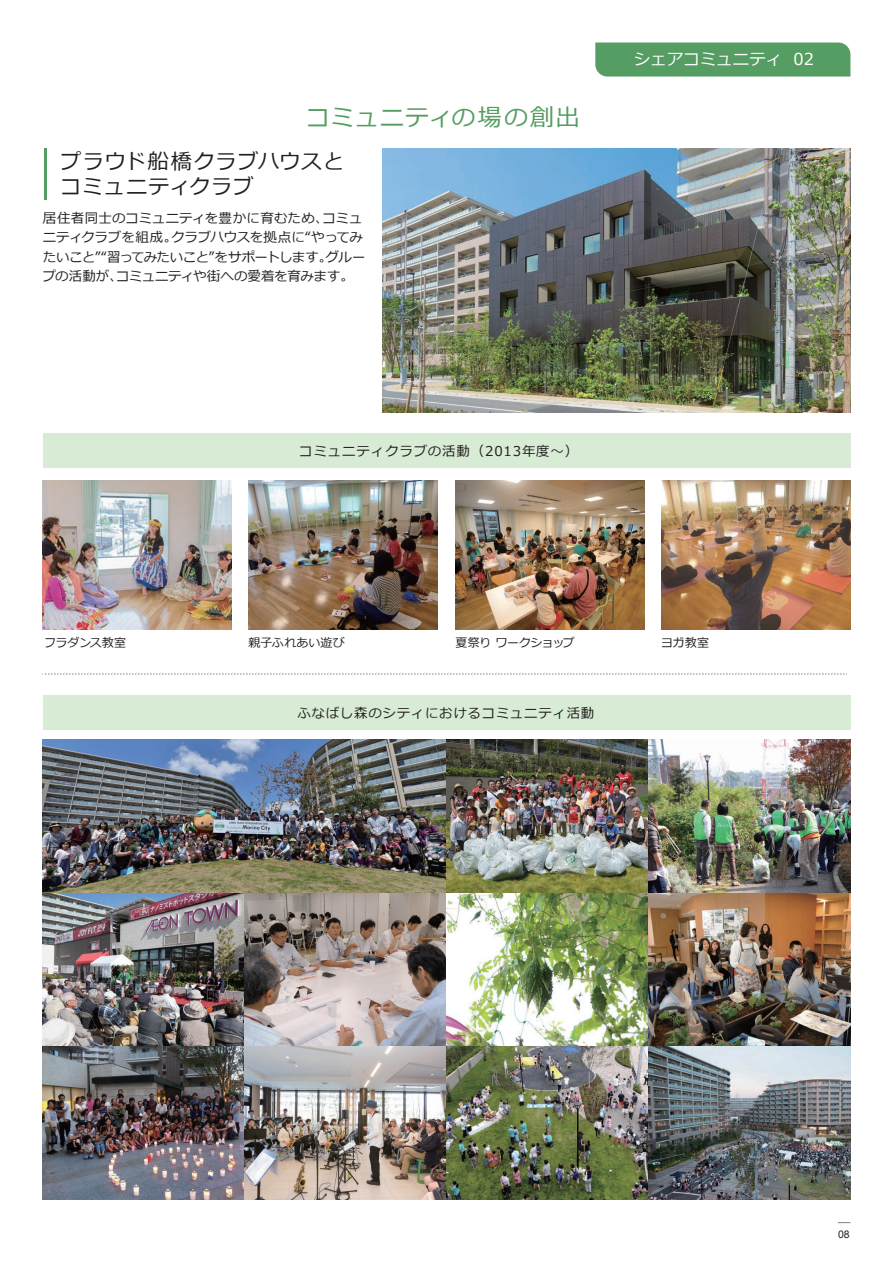
<style>
.page{position:relative;width:893px;height:1263px;background:#fff}
.page>*{position:absolute;margin:0;border:0;box-sizing:border-box;transform-origin:0 0}
.t1{font:24px "Meiryo";letter-spacing:.045em;color:#559d62}
.t2{font:21px/25.5px "Meiryo";letter-spacing:.04em;color:#231f20}
.t3{font:16.5px "Meiryo";color:#fff}
.t4{font:13.5px/19.5px "Meiryo";letter-spacing:-.015em;color:#231f20}
.t5{font:13.5px "Meiryo";letter-spacing:.06em;color:#231f20}
.t6{font:13.5px "Meiryo";letter-spacing:.05em;color:#231f20}
.t7{font:12px "Meiryo";letter-spacing:-.015em;color:#231f20}
.t8{font:12px "Meiryo";letter-spacing:-.035em;color:#231f20}
.t9{font:10.5px "Arial";color:#231f20}
</style>
<div class="page">
<div style="left:43px;top:434px;width:807px;height:34px;background:#d8ebd4"></div>
<img style="left:43px;top:480px;width:189px;height:149px">
<img style="left:661px;top:480px;width:189px;height:149px">
<img style="left:249px;top:480px;width:189px;height:149px">
<img style="left:455px;top:480px;width:189px;height:149px">
<div style="left:595px;top:43px;width:255px;height:34px;background:#559d62"></div>
<svg style="left:43px;top:674px;width:804px;height:1px"></svg>
<img style="left:383px;top:149px;width:467px;height:263px">
<svg style="left:838px;top:1222px;width:12px;height:1px"></svg>
<hr style="left:44px;top:148px;width:2px;height:51px;background:#559d62">
<div style="left:43px;top:695px;width:807px;height:34px;background:#d8ebd4"></div>
<img style="left:43px;top:740px;width:807px;height:459px">
<h1 class="t1" style="left:306px;top:103px;width:275px">コミュニティの場の創出</h1>
<h2 class="t2" style="left:60px;top:149px;width:285px">プラウド船橋クラブハウスとコミュニティクラブ</h2>
<p class="t4" style="left:43px;top:208px;width:324px">居住者同士のコミュニティを豊かに育むため、コミュニティクラブを組成。クラブハウスを拠点に“やってみたいこと”“習ってみたいこと”をサポートします。グループの活動が、コミュニティや街への愛着を育みます。</p>
<p class="t3" style="left:634px;top:50px;width:182px">シェアコミュニティ 02</p>
<p class="t5" style="left:299px;top:443px;width:295px">コミュニティクラブの活動（2013年度～）　</p>
<p class="t7" style="left:44px;top:636px;width:83px">フラダンス教室</p>
<p class="t7" style="left:248px;top:636px;width:98px">親子ふれあい遊び</p>
<p class="t8" style="left:456px;top:636px;width:121px">夏祭り ワークショップ</p>
<p class="t7" style="left:661px;top:636px;width:49px">ヨガ教室</p>
<p class="t6" style="left:297px;top:705px;width:298px">ふなばし森のシティにおけるコミュニティ活動</p>
<p class="t9" style="left:838px;top:1227px;width:13px">08</p>
</div>
